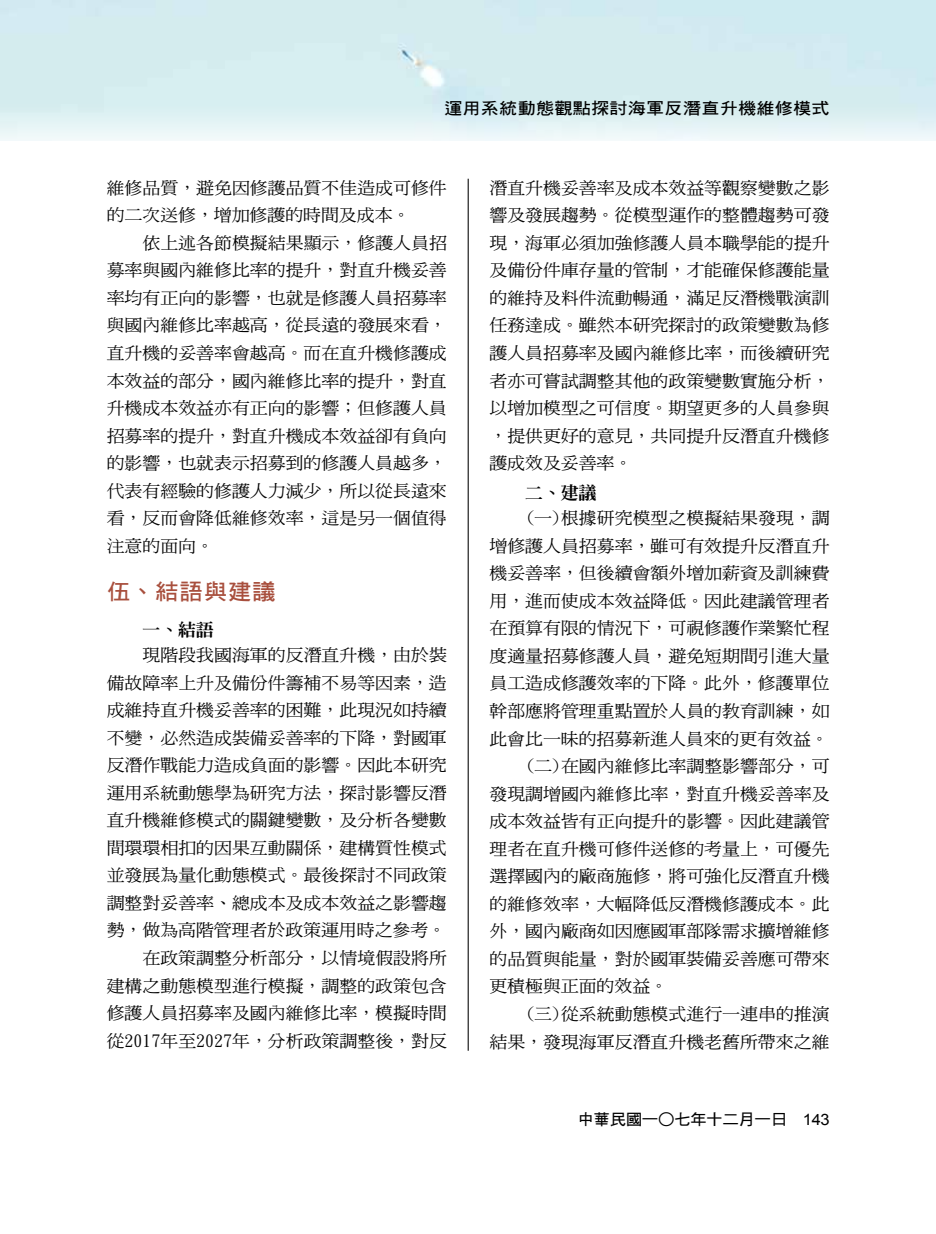
<style>
.page{position:relative;width:936px;height:1234px;background:#fff}
.page>*{position:absolute;margin:0;border:0;box-sizing:border-box;transform-origin:0 0}
.t1{font:22.2px "DF Hei Bd HK BF";letter-spacing:.035em;color:#a84f3d;scale:1.05 1}
.t2{font:16.95px/27.5px "DF Ming Md HK BF";color:#000;text-align:justify;scale:1.05 1}
.t3{font:800 16.95px "Inn Ming";color:#000;scale:1.05 1}
.t4{font:16.2px "DF Hei Bd HK BF";letter-spacing:.02em;color:#000;scale:1.11 1}
.t5{font:15.6px "DF Hei Bd HK BF";letter-spacing:-.025em;color:#000;scale:1.05 1}
.s1{font-family:"DFN Hei XB HK BF"}
.s2{font-family:"Arial"}
</style>
<div class="page">
<img style="left:0;top:0;width:935px;height:140px">
<hr style="left:467px;top:179px;width:1px;height:871px;background:#000">
<p class="t4" style="left:444px;top:100px;width:349px">運用系統動態觀點探討海軍反潛直升機維修模式</p>
<p class="t2" style="left:107px;top:174px;width:325px">維修品質，避免因修護品質不佳造成可修件的二次送修，增加修護的時間及成本。</p>
<p class="t2" style="left:107px;top:229px;width:325px;text-indent:36px">依上述各節模擬結果顯示，修護人員招募率與國內維修比率的提升，對直升機妥善率均有正向的影響，也就是修護人員招募率與國內維修比率越高，從長遠的發展來看，直升機的妥善率會越高。而在直升機修護成本效益的部分，國內維修比率的提升，對直升機成本效益亦有正向的影響；但修護人員招募率的提升，對直升機成本效益卻有負向的影響，也就表示招募到的修護人員越多，代表有經驗的修護人力減少，所以從長遠來看，反而會降低維修效率，這是另一個值得注意的面向。</p>
<h1 class="t1" style="left:107px;top:580px;width:162px">伍、結語與建議</h1>
<p class="t3" style="left:142px;top:620px;width:69px">一、結語</p>
<p class="t2" style="left:107px;top:641px;width:325px;text-align:right">現階段我國海軍的反潛直升機，由於裝<br>備故障率上升及備份件籌補不易等因素，造成維持直升機妥善率的困難，此現況如持續不變，必然造成裝備妥善率的下降，對國軍反潛作戰能力造成負面的影響。因此本研究運用系統動態學為研究方法，探討影響反潛直升機維修模式的關鍵變數，及分析各變數間環環相扣的因果互動關係，建構質性模式並發展為量化動態模式。最後探討不同政策調整對妥善率、總成本及成本效益之影響趨勢，做為高階管理者於政策運用時之參考。在政策調整分析部分，以情境假設將所<br>建構之動態模型進行模擬，調整的政策包含修護人員招募率及國內維修比率，模擬時間從2017年至2027年，分析政策調整後，對反</p>
<p class="t2" style="left:489px;top:174px;width:325px">潛直升機妥善率及成本效益等觀察變數之影響及發展趨勢。從模型運作的整體趨勢可發現，海軍必須加強修護人員本職學能的提升及備份件庫存量的管制，才能確保修護能量的維持及料件流動暢通，滿足反潛機戰演訓任務達成。雖然本研究探討的政策變數為修護人員招募率及國內維修比率，而後續研究者亦可嘗試調整其他的政策變數實施分析，以增加模型之可信度。期望更多的人員參與，提供更好的意見，共同提升反潛直升機修護成效及妥善率。</p>
<p class="t3" style="left:525px;top:484px;width:70px">二、建議</p>
<p class="t2" style="left:525px;top:504px;width:291px">(一)根據研究模型之模擬結果發現，調</p>
<p class="t2" style="left:489px;top:532px;width:325px">增修護人員招募率，雖可有效提升反潛直升</p>
<p class="t2" style="left:489px;top:559px;width:325px">機妥善率，但後續會額外增加薪資及訓練費</p>
<p class="t2" style="left:489px;top:587px;width:325px">用，進而使成本效益降低。因此建議管理者</p>
<p class="t2" style="left:489px;top:614px;width:325px">在預算有限的情況下，可視修護作業繁忙程</p>
<p class="t2" style="left:489px;top:642px;width:325px">度適量招募修護人員，避免短期間引進大量</p>
<p class="t2" style="left:489px;top:669px;width:325px">員工造成修護效率的下降。此外，修護單位</p>
<p class="t2" style="left:489px;top:697px;width:325px">幹部應將管理重點置於人員的教育訓練，如</p>
<p class="t2" style="left:489px;top:724px;width:325px">此會比一昧的招募新進人員來的更有效益。</p>
<p class="t2" style="left:525px;top:752px;width:291px">(二)在國內維修比率調整影響部分，可</p>
<p class="t2" style="left:489px;top:779px;width:325px">發現調增國內維修比率，對直升機妥善率及</p>
<p class="t2" style="left:489px;top:807px;width:325px">成本效益皆有正向提升的影響。因此建議管</p>
<p class="t2" style="left:489px;top:834px;width:325px">理者在直升機可修件送修的考量上，可優先</p>
<p class="t2" style="left:489px;top:862px;width:325px">選擇國內的廠商施修，將可強化反潛直升機</p>
<p class="t2" style="left:489px;top:889px;width:325px">的維修效率，大幅降低反潛機修護成本。此</p>
<p class="t2" style="left:489px;top:917px;width:325px">外，國內廠商如因應國軍部隊需求擴增維修</p>
<p class="t2" style="left:489px;top:944px;width:325px">的品質與能量，對於國軍裝備妥善應可帶來</p>
<p class="t2" style="left:489px;top:972px;width:171px">更積極與正面的效益。</p>
<p class="t2" style="left:525px;top:999px;width:291px">(三)從系統動態模式進行一連串的推演</p>
<p class="t2" style="left:489px;top:1027px;width:325px">結果，發現海軍反潛直升機老舊所帶來之維</p>
<p class="t5" style="left:577px;top:1111px;width:241px">中華民國一<span class="s1">○</span>七年十二月一日　<span class="s2">143</span></p>
</div>
